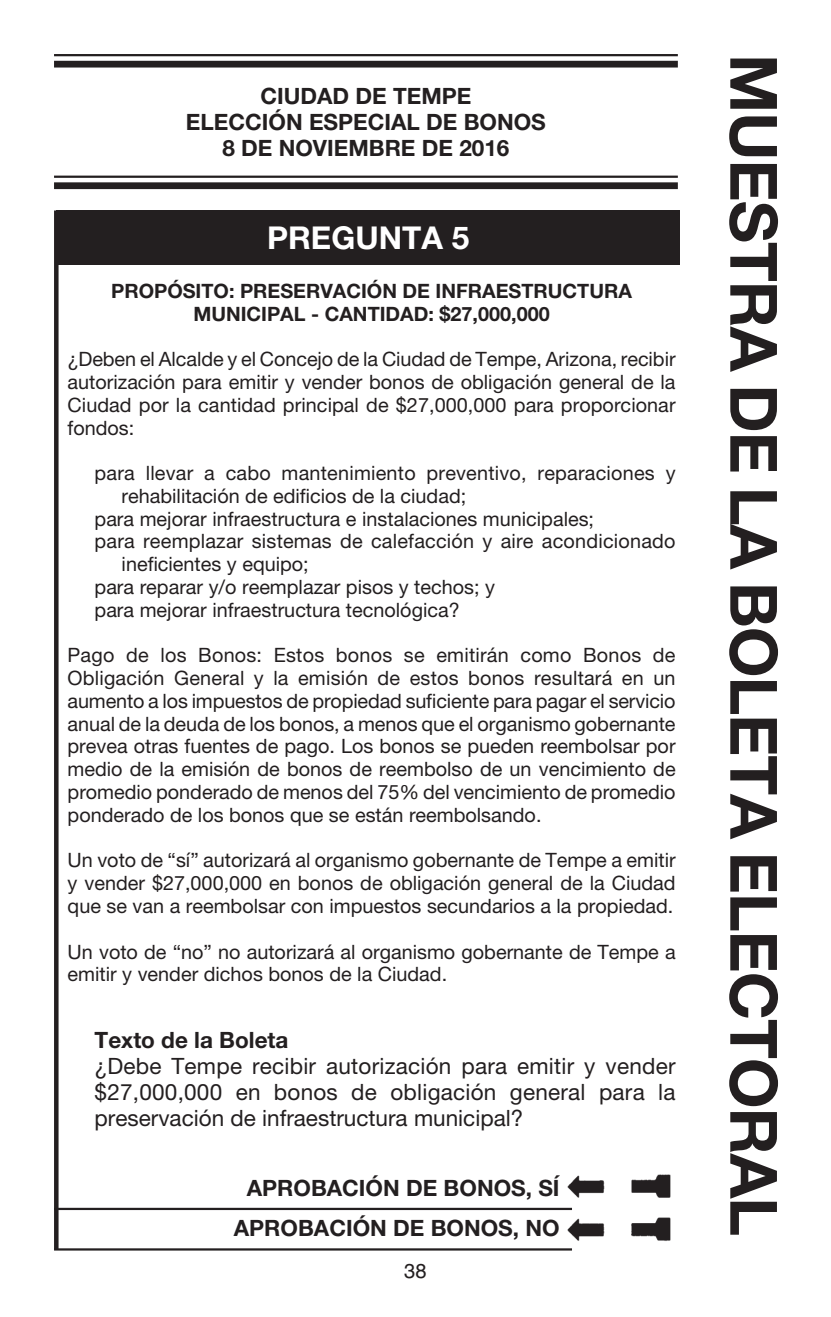
<style>
.page{position:relative;width:831px;height:1317px;background:#fff}
.page>*{position:absolute;margin:0;border:0;box-sizing:border-box;transform-origin:0 0}
.t1{font:700 65.25px "Helvetica Neue LT Std";letter-spacing:-.015em;color:#231f20}
.t2{font:700 31.5px "Helvetica Neue LT Std";color:#fff}
.t3{font:22.5px/25.9px "Helvetica Neue LT Std";color:#231f20;text-align:justify}
.t4{font:700 22.5px/25.9px "Helvetica Neue LT Std";color:#231f20;text-align:center}
.t5{font:20.25px "Helvetica";color:#231f20}
.t6{font:19.8px/22.7px "Helvetica Neue LT Std";color:#231f20;text-align:justify}
.t7{font:700 19.8px/22.7px "Helvetica Neue LT Std";color:#231f20;text-align:center}
</style>
<div class="page">
<hr style="left:54px;top:54px;width:623px;height:2px;background:#231f20">
<div style="left:54px;top:61px;width:623px;height:7px;background:#231f20"></div>
<hr style="left:54px;top:176px;width:623px;height:2px;background:#231f20">
<div style="left:54px;top:182px;width:623px;height:7px;background:#231f20"></div>
<div style="left:54px;top:210px;width:5px;height:1039px;background:#231f20"></div>
<div style="left:56px;top:210px;width:624px;height:54px;background:#231f20"></div>
<hr style="left:54px;top:1207px;width:518px;height:2px;background:#231f20">
<hr style="left:54px;top:1248px;width:518px;height:2px;background:#231f20">
<img style="left:565px;top:1174px;width:106px;height:67px">
<p class="t4" style="left:186px;top:85px;width:361px">CIUDAD DE TEMPE<br>ELECCIÓN ESPECIAL DE BONOS<br>8 DE NOVIEMBRE DE 2016</p>
<h2 class="t2" style="left:267px;top:226px;width:203px">PREGUNTA 5</h2>
<p class="t7" style="left:111px;top:281px;width:522px">PROPÓSITO: PRESERVACIÓN DE INFRAESTRUCTURA<br>MUNICIPAL - CANTIDAD: $27,000,000</p>
<p class="t6" style="left:67px;top:349px;width:609px">¿Deben el Alcalde y el Concejo de la Ciudad de Tempe, Arizona, recibir autorización para emitir y vender bonos de obligación general de la Ciudad por la cantidad principal de $27,000,000 para proporcionar fondos:</p>
<p class="t6" style="left:95px;top:463px;width:582px">para llevar a cabo mantenimiento preventivo, reparaciones y</p>
<p class="t6" style="left:122px;top:486px;width:346px">rehabilitación de edificios de la ciudad;</p>
<p class="t6" style="left:95px;top:509px;width:501px">para mejorar infraestructura e instalaciones municipales;</p>
<p class="t6" style="left:95px;top:532px;width:582px">para reemplazar sistemas de calefacción y aire acondicionado</p>
<p class="t6" style="left:122px;top:554px;width:189px">ineficientes y equipo;</p>
<p class="t6" style="left:95px;top:577px;width:402px">para reparar y/o reemplazar pisos y techos; y</p>
<p class="t6" style="left:95px;top:600px;width:366px">para mejorar infraestructura tecnológica?</p>
<p class="t6" style="left:68px;top:645px;width:609px">Pago de los Bonos: Estos bonos se emitirán como Bonos de Obligación General y la emisión de estos bonos resultará en un aumento a los impuestos de propiedad suficiente para pagar el servicio anual de la deuda de los bonos, a menos que el organismo gobernante prevea otras fuentes de pago. Los bonos se pueden reembolsar por medio de la emisión de bonos de reembolso de un vencimiento de promedio ponderado de menos del 75% del vencimiento de promedio ponderado de los bonos que se están reembolsando.</p>
<p class="t6" style="left:68px;top:850px;width:609px">Un voto de “sí” autorizará al organismo gobernante de Tempe a emitir y vender $27,000,000 en bonos de obligación general de la Ciudad que se van a reembolsar con impuestos secundarios a la propiedad.</p>
<p class="t6" style="left:68px;top:941px;width:609px">Un voto de “no” no autorizará al organismo gobernante de Tempe a emitir y vender dichos bonos de la Ciudad.</p>
<p class="t4" style="left:94px;top:1028px;width:195px">Texto de la Boleta</p>
<p class="t3" style="left:94px;top:1054px;width:582px">¿Debe Tempe recibir autorización para emitir y vender $27,000,000 en bonos de obligación general para la preservación de infraestructura municipal?</p>
<p class="t4" style="left:234px;top:1169px;width:327px;line-height:40.5px">APROBACIÓN DE BONOS, SÍ<br>APROBACIÓN DE BONOS, NO</p>
<p class="t5" style="left:404px;top:1259px;width:24px">38</p>
<h1 class="t1" style="left:776px;top:54px;width:1183px;rotate:90deg">MUESTRA DE LA BOLETA ELECTORAL</h1>
</div>
